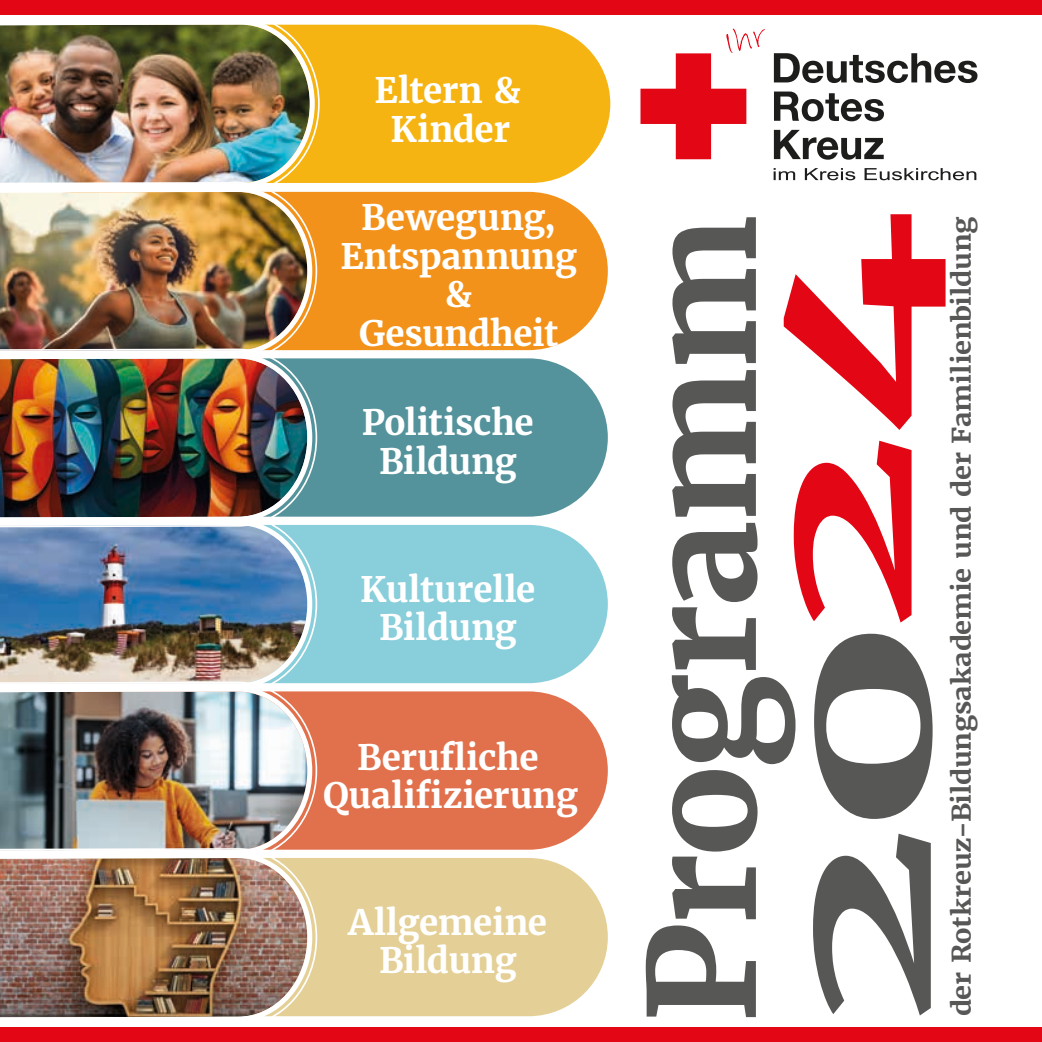
<style>
.page{position:relative;width:1042px;height:1042px;background:#fff}
.page>*{position:absolute;margin:0;border:0;box-sizing:border-box;transform-origin:0 0}
.t1{font:700 185.15px "Merriweather";color:#575756;scale:1.85 1}
.t2{font:700 185.15px "Merriweather";color:#e30614;scale:1.85 1}
.t3{font:700 147px "Merriweather";letter-spacing:-.02em;color:#575756}
.t4{font:700 35px/38.5px "Merriweather";letter-spacing:-.01em;color:#fff;text-align:center}
.t5{font:700 25.55px "Merriweather";letter-spacing:-.015em;color:#575756;scale:1.07 1}
</style>
<div class="page">
<div style="left:0;top:25px;width:610px;height:158px;background:#f5b412;border-radius:79px"></div>
<img style="left:0;top:24px;width:317px;height:158px">
<div style="left:318px;top:525px;width:290px;height:158px;background:#89cedb"></div>
<img style="left:0;top:528px;width:315px;height:153px">
<div style="left:318px;top:192px;width:290px;height:158px;background:#f3921a"></div>
<svg style="left:0;top:182px;width:318px;height:166px"></svg>
<img style="left:0;top:185px;width:315px;height:163px">
<div style="left:318px;top:691px;width:290px;height:158px;background:#e1714c"></div>
<svg style="left:0;top:681px;width:318px;height:167px"></svg>
<img style="left:0;top:685px;width:315px;height:163px">
<svg style="left:318px;top:358px;width:290px;height:159px;background:#5f99a2"></svg>
<svg style="left:0;top:348px;width:318px;height:180px"></svg>
<img style="left:0;top:352px;width:315px;height:173px">
<div style="left:318px;top:858px;width:290px;height:158px;background:#e4d096"></div>
<svg style="left:0;top:848px;width:318px;height:169px"></svg>
<img style="left:0;top:851px;width:315px;height:167px">
<svg style="left:773px;top:168px;width:22px;height:12px"></svg>
<svg style="left:805px;top:168px;width:50px;height:12px"></svg>
<svg style="left:864px;top:168px;width:112px;height:12px"></svg>
<svg style="left:640px;top:28px;width:125px;height:131px"></svg>
<svg style="left:774px;top:53px;width:203px;height:30px"></svg>
<svg style="left:774px;top:92px;width:110px;height:29px"></svg>
<svg style="left:774px;top:130px;width:110px;height:30px"></svg>
<div style="left:0;top:0;width:1042px;height:15px;background:#e30614"></div>
<div style="left:0;top:1027px;width:1042px;height:15px;background:#e30614"></div>
<p class="t4" style="left:375px;top:71px;width:148px">Eltern &amp;<br>Kinder</p>
<p class="t4" style="left:340px;top:198px;width:238px">Bewegung,<br>Entspannung &amp;<br>Gesundheit</p>
<p class="t4" style="left:362px;top:403px;width:174px">Politische<br>Bildung</p>
<p class="t4" style="left:360px;top:570px;width:177px">Kulturelle<br>Bildung</p>
<p class="t4" style="left:323px;top:737px;width:256px">Berufliche<br>Qualifizierung</p>
<p class="t4" style="left:348px;top:903px;width:200px">Allgemeine<br>Bildung</p>
<h1 class="t2" style="left:726px;top:636px;width:233px;rotate:-90deg">24</h1>
<p class="t5" style="left:945px;top:1016px;width:749px;rotate:-90deg">der Rotkreuz-Bildungsakademie und der Familienbildung</p>
<h2 class="t3" style="left:609px;top:1023px;width:810px;rotate:-90deg">Programm</h2>
<h1 class="t1" style="left:745px;top:1029px;width:224px;rotate:-90deg">20</h1>
</div>
